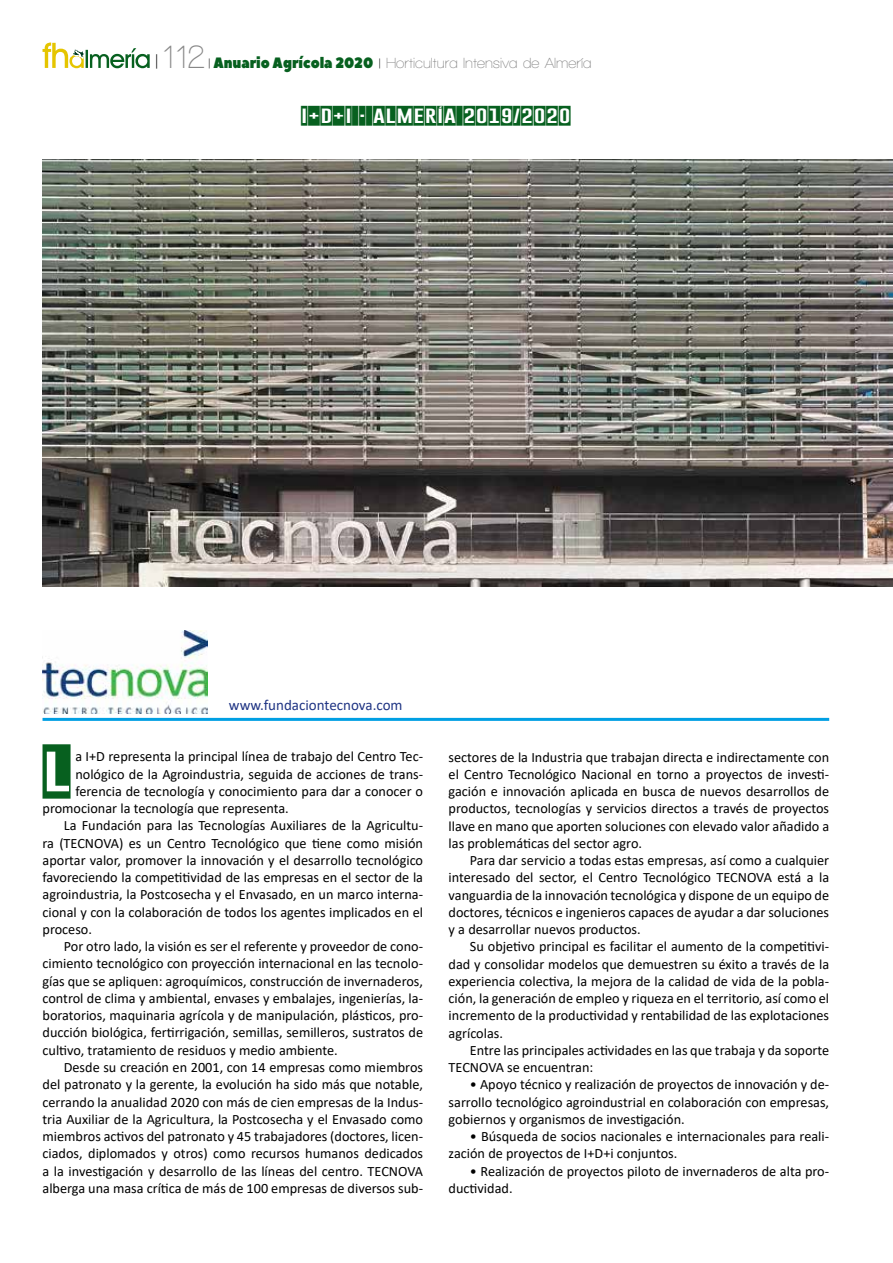
<style>
.page{position:relative;width:893px;height:1263px;background:#fff}
.page>*{position:absolute;margin:0;border:0;box-sizing:border-box;transform-origin:0 0}
.t1{font:53.4px "Gobold Blocky";color:#07601f;scale:1.5 1}
.t2{font:600 34.5px "Walkway";color:#878787;scale:.9 1}
.t3{font:19.5px "Gobold Blocky";letter-spacing:.02em;color:#07601f;scale:1.5 1}
.t4{font:600 15px "Walkway";color:#878787}
.t5{font:15px "Calibri";color:#203584}
.t6{font:14.25px/17.2px "Calibri";color:#000;text-align:justify}
.s1{font-size:19.5px;color:#000}
.s2{font-size:13.5px;color:#000}
.s3{font-family:"Peace Sans";font-weight:400;color:#07601f}
</style>
<div class="page">
<svg style="left:43px;top:43px;width:107px;height:25px"></svg>
<img style="left:43px;top:630px;width:164px;height:83px">
<hr style="left:43px;top:718px;width:786px;height:3px;background:#009fe3">
<img style="left:43px;top:160px;width:850px;height:427px">
<h2 class="t2" style="left:155px;top:38px;width:58px"><span class="s1">|</span>112</h2>
<p class="t4" style="left:208px;top:55px;width:385px"><span class="s2">|</span> <span class="s3">Anuario Agrícola 2020</span> <span class="s2">|</span> Horticultura Intensiva de Almería</p>
<h3 class="t3" style="left:301px;top:103px;width:181px">I+D+I · ALMERÍA 2019/2020</h3>
<p class="t5" style="left:229px;top:695px;width:175px">www.fundaciontecnova.com</p>
<h1 class="t1" style="left:43px;top:736px;width:20px">L</h1>
<p class="t6" style="left:75px;top:748px;width:349px">a I+D representa la principal línea de trabajo del Centro Tec-</p>
<p class="t6" style="left:75px;top:765px;width:349px">nológico de la Agroindustria, seguida de acciones de trans-</p>
<p class="t6" style="left:75px;top:782px;width:349px">ferencia de tecnología y conocimiento para dar a conocer o</p>
<p class="t6" style="left:43px;top:799px;width:248px">promocionar la tecnología que representa.</p>
<p class="t6" style="left:64px;top:817px;width:361px">La Fundación para las Tecnologías Auxiliares de la Agricultu-</p>
<p class="t6" style="left:43px;top:834px;width:382px">ra (TECNOVA) es un Centro Tecnológico que tiene como misión</p>
<p class="t6" style="left:43px;top:851px;width:382px">aportar valor, promover la innovación y el desarrollo tecnológico</p>
<p class="t6" style="left:43px;top:868px;width:382px">favoreciendo la competitividad de las empresas en el sector de la</p>
<p class="t6" style="left:43px;top:886px;width:382px">agroindustria, la Postcosecha y el Envasado, en un marco interna-</p>
<p class="t6" style="left:43px;top:903px;width:382px">cional y con la colaboración de todos los agentes implicados en el</p>
<p class="t6" style="left:43px;top:920px;width:51px">proceso.</p>
<p class="t6" style="left:64px;top:937px;width:361px">Por otro lado, la visión es ser el referente y proveedor de cono-</p>
<p class="t6" style="left:43px;top:955px;width:382px">cimiento tecnológico con proyección internacional en las tecnolo-</p>
<p class="t6" style="left:43px;top:972px;width:382px">gías que se apliquen: agroquímicos, construcción de invernaderos,</p>
<p class="t6" style="left:43px;top:989px;width:382px">control de clima y ambiental, envases y embalajes, ingenierías, la-</p>
<p class="t6" style="left:43px;top:1006px;width:382px">boratorios, maquinaria agrícola y de manipulación, plásticos, pro-</p>
<p class="t6" style="left:43px;top:1024px;width:382px">ducción biológica, fertirrigación, semillas, semilleros, sustratos de</p>
<p class="t6" style="left:43px;top:1041px;width:297px">cultivo, tratamiento de residuos y medio ambiente.</p>
<p class="t6" style="left:64px;top:1058px;width:361px">Desde su creación en 2001, con 14 empresas como miembros</p>
<p class="t6" style="left:43px;top:1075px;width:382px">del patronato y la gerente, la evolución ha sido más que notable,</p>
<p class="t6" style="left:43px;top:1093px;width:382px">cerrando la anualidad 2020 con más de cien empresas de la Indus-</p>
<p class="t6" style="left:43px;top:1110px;width:382px">tria Auxiliar de la Agricultura, la Postcosecha y el Envasado como</p>
<p class="t6" style="left:43px;top:1127px;width:382px">miembros activos del patronato y 45 trabajadores (doctores, licen-</p>
<p class="t6" style="left:43px;top:1144px;width:382px">ciados, diplomados y otros) como recursos humanos dedicados</p>
<p class="t6" style="left:43px;top:1162px;width:382px">a la investigación y desarrollo de las líneas del centro. TECNOVA</p>
<p class="t6" style="left:43px;top:1179px;width:382px">alberga una masa crítica de más de 100 empresas de diversos sub-</p>
<p class="t6" style="left:449px;top:748px;width:382px">sectores de la Industria que trabajan directa e indirectamente con el Centro Tecnológico Nacional en torno a proyectos de investi&shy;gación e innovación aplicada en busca de nuevos desarrollos de productos, tecnologías y servicios directos a través de proyectos llave en mano que aporten soluciones con elevado valor añadido a las problemáticas del sector agro.</p>
<p class="t6" style="left:449px;top:851px;width:382px;text-indent:21px">Para dar servicio a todas estas empresas, así como a cualquier interesado del sector, el Centro Tecnológico TECNOVA está a la vanguardia de la innovación tecnológica y dispone de un equipo de doctores, técnicos e ingenieros capaces de ayudar a dar soluciones y a desarrollar nuevos productos.</p>
<p class="t6" style="left:449px;top:938px;width:382px;text-indent:21px">Su objetivo principal es facilitar el aumento de la competitivi&shy;dad y consolidar modelos que demuestren su éxito a través de la experiencia colectiva, la mejora de la calidad de vida de la pobla&shy;ción, la generación de empleo y riqueza en el territorio, así como el incremento de la productividad y rentabilidad de las explotaciones agrícolas.</p>
<p class="t6" style="left:449px;top:1041px;width:382px;text-indent:21px">Entre las principales actividades en las que trabaja y da soporte<br>TECNOVA se encuentran:</p>
<p class="t6" style="left:449px;top:1076px;width:382px;text-indent:21px">• Apoyo técnico y realización de proyectos de innovación y de&shy;sarrollo tecnológico agroindustrial en colaboración con empresas, gobiernos y organismos de investigación.</p>
<p class="t6" style="left:449px;top:1127px;width:382px;text-indent:21px">• Búsqueda de socios nacionales e internacionales para reali&shy;zación de proyectos de I+D+i conjuntos.</p>
<p class="t6" style="left:449px;top:1162px;width:382px;text-indent:21px">• Realización de proyectos piloto de invernaderos de alta pro&shy;ductividad.</p>
</div>
